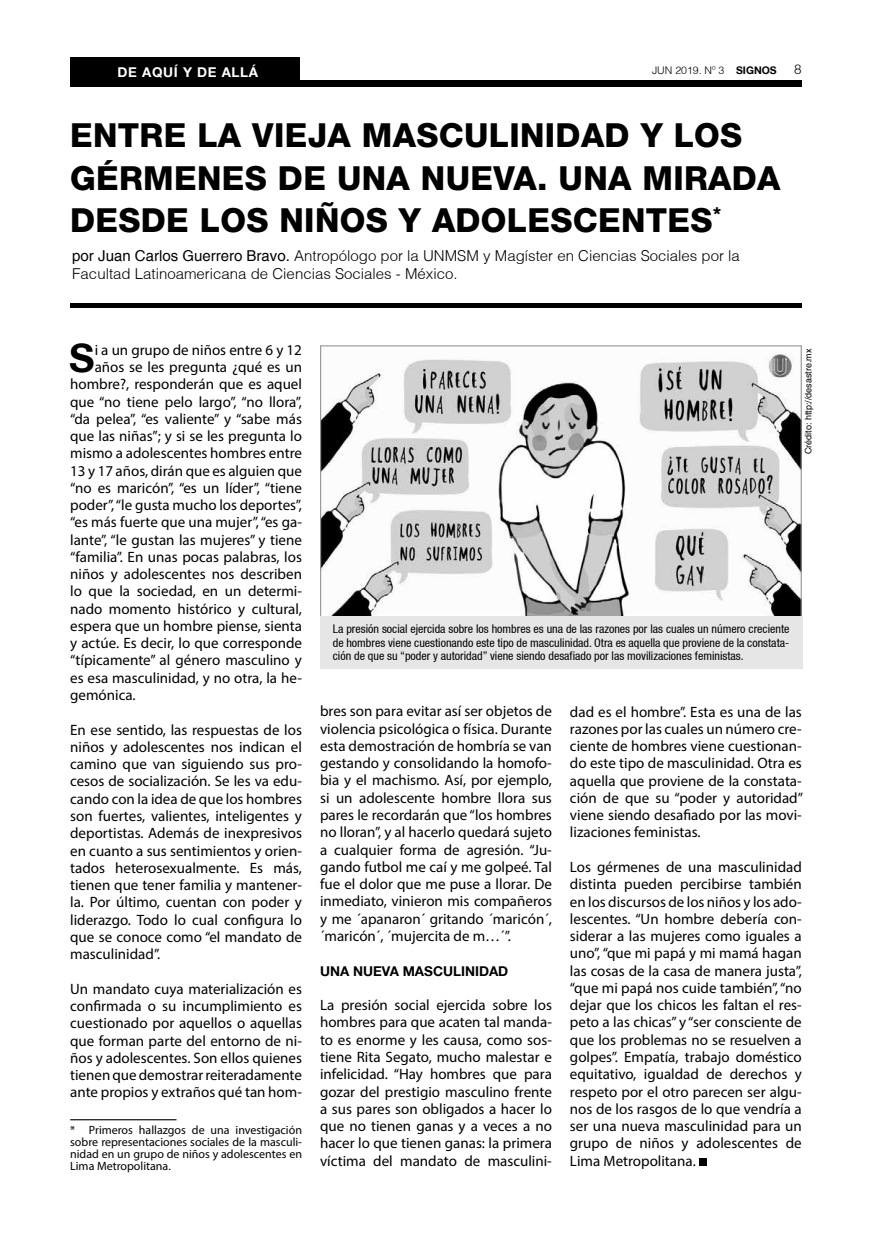
<style>
.page{position:relative;width:872px;height:1255px;background:#fff}
.page>*{position:absolute;margin:0;border:0;box-sizing:border-box;transform-origin:0 0}
.t1{font:700 39.15px "Helvetica 75";color:#000}
.t2{font:800 33px "Helvetica 85";letter-spacing:.01em;color:#000}
.t3{font:800 19.2px "Helvetica 85";color:#000}
.t4{font:15px/17.2px "Myriad Pro";color:#000;text-align:justify}
.t5{font:300 15px/18px "Helvetica";color:#000}
.t6{font:700 13.5px "Helvetica 75";color:#000}
.t7{font:700 13.5px "Helvetica 75";letter-spacing:.05em;color:#fff}
.t8{font:300 13.5px "Helvetica";color:#000}
.t9{font:condensed 12px/13.5px "Helvetica 57";color:#000;text-align:justify}
.t10{font:12px/12px "Myriad Pro";color:#000;text-align:justify}
.t11{font:300 10.5px "Helvetica";color:#000}
.t12{font:9px "Helvetica";color:#000}
.s1{font-family:"Helvetica 75";font-weight:700}
.s2{font-weight:400}
</style>
<div class="page">
<div style="left:70px;top:81px;width:731px;height:6px;background:#000"></div>
<hr style="left:70px;top:1119px;width:106px;height:1px;background:#000">
<div style="left:699px;top:1158px;width:7px;height:7px;background:#000"></div>
<div style="left:70px;top:303px;width:731px;height:5px;background:#000"></div>
<div style="left:70px;top:57px;width:229px;height:30px;background:#000"></div>
<img style="left:322px;top:353px;width:477px;height:262px">
<div style="left:320px;top:616px;width:482px;height:53px;background:#e6e6e6"></div>
<p class="t7" style="left:118px;top:64px;width:142px">DE AQUÍ Y DE ALLÁ</p>
<p class="t11" style="left:652px;top:63px;width:126px">JUN 2019. Nº 3 <span class="s1">SIGNOS</span></p>
<p class="t8" style="left:794px;top:60px;width:9px">8</p>
<h2 class="t2" style="left:70px;top:115px;width:47px">ENTRE</h2>
<h2 class="t2" style="left:197px;top:115px;width:187px">LA VIEJAMASCULINI</h2>
<h2 class="t2" style="left:555px;top:115px;width:141px">DAD Y LOS</h2>
<h2 class="t2" style="left:70px;top:158px;width:75px">GÉRMENES</h2>
<h2 class="t2" style="left:278px;top:158px;width:84px">DE UNA</h2>
<h2 class="t2" style="left:421px;top:158px;width:24px">NUEVA</h2>
<h2 class="t2" style="left:537px;top:158px;width:129px">. UNA MIRA</h2>
<h2 class="t2" style="left:732px;top:158px;width:51px">DA</h2>
<h2 class="t2" style="left:70px;top:201px;width:153px">DESDE LOS</h2>
<h2 class="t2" style="left:279px;top:201px;width:226px">NIÑOS Y ADOLESCENTES</h2>
<p class="t3" style="left:713px;top:203px;width:10px">*</p>
<p class="t5" style="left:72px;top:247px;width:669px"><span class="s2">por Juan Carlos Guerrero Bravo.</span> Antropólogo por la UNMSM y Magíster en Ciencias Sociales por la<br>Facultad Latinoamericana de Ciencias Sociales - México.</p>
<h1 class="t1" style="left:69px;top:334px;width:27px">S</h1>
<p class="t4" style="left:95px;top:341px;width:209px">i a un grupo de niños entre 6 y 12</p>
<p class="t4" style="left:95px;top:358px;width:209px">años se les pregunta ¿qué es un</p>
<p class="t4" style="left:70px;top:375px;width:233px">hombre?, responderán que es aquel</p>
<p class="t4" style="left:70px;top:392px;width:233px">que “no tiene pelo largo”, “no llora”,</p>
<p class="t4" style="left:70px;top:410px;width:233px">“da pelea”, “es valiente” y “sabe más</p>
<p class="t4" style="left:70px;top:427px;width:233px">que las niñas”; y si se les pregunta lo</p>
<p class="t4" style="left:70px;top:444px;width:233px">mismo a adolescentes hombres entre</p>
<p class="t4" style="left:70px;top:461px;width:233px">13 y 17 años, dirán que es alguien que</p>
<p class="t4" style="left:70px;top:479px;width:233px">“no es maricón”, “es un líder”, “tiene</p>
<p class="t4" style="left:70px;top:496px;width:233px">poder”, “le gusta mucho los deportes”,</p>
<p class="t4" style="left:70px;top:513px;width:233px">“es más fuerte que una mujer”, “es ga-</p>
<p class="t4" style="left:70px;top:530px;width:233px">lante”, “le gustan las mujeres” y tiene</p>
<p class="t4" style="left:70px;top:548px;width:233px">“familia”. En unas pocas palabras, los</p>
<p class="t4" style="left:70px;top:565px;width:233px">niños y adolescentes nos describen</p>
<p class="t4" style="left:70px;top:582px;width:233px">lo que la sociedad, en un determi-</p>
<p class="t4" style="left:70px;top:599px;width:233px">nado momento histórico y cultural,</p>
<p class="t4" style="left:70px;top:617px;width:233px">espera que un hombre piense, sienta</p>
<p class="t4" style="left:70px;top:634px;width:233px">y actúe. Es decir, lo que corresponde</p>
<p class="t4" style="left:70px;top:651px;width:233px">“típicamente” al género masculino y</p>
<p class="t4" style="left:70px;top:668px;width:233px">es esa masculinidad, y no otra, la he-</p>
<p class="t4" style="left:70px;top:686px;width:67px">gemónica.</p>
<p class="t4" style="left:70px;top:720px;width:233px">En ese sentido, las respuestas de los niños y adolescentes nos indican el camino que van siguiendo sus pro&shy;cesos de socialización. Se les va edu&shy;cando con la idea de que los hombres son fuertes, valientes, inteligentes y deportistas. Además de inexpresivos en cuanto a sus sentimientos y orien&shy;tados heterosexualmente. Es más, tienen que tener familia y mantener&shy;la. Por último, cuentan con poder y liderazgo. Todo lo cual configura lo que se conoce como “el mandato de masculinidad”. <sup>1</sup></p>
<p class="t4" style="left:70px;top:979px;width:233px">Un mandato cuya materialización es confirmada o su incumplimiento es cuestionado por aquellos o aquellas que forman parte del entorno de ni&shy;ños y adolescentes. Son ellos quienes tienen que demostrar reiteradamente ante propios y extraños qué tan hom-</p>
<p class="t10" style="left:70px;top:1123px;width:233px">* Primeros hallazgos de una investigación sobre representaciones sociales de la masculi&shy;nidad en un grupo de niños y adolescentes en Lima Metropolitana.</p>
<p class="t12" style="left:803px;top:454px;width:107px;rotate:-90deg">Crédito: http://desastre.mx</p>
<p class="t9" style="left:333px;top:622px;width:458px">La presión social ejercida sobre los hombres es una de las razones por las cuales un número creciente de hombres viene cuestionando este tipo de masculinidad. Otra es aquella que proviene de la constata&shy;ción de que su “poder y autoridad” viene siendo desafiado por las movilizaciones feministas.</p>
<p class="t4" style="left:320px;top:702px;width:233px">bres son para evitar así ser objetos de violencia psicológica o física. Durante esta demostración de hombría se van gestando y consolidando la homofo&shy;bia y el machismo. Así, por ejemplo, si un adolescente hombre llora sus pares le recordarán que “los hombres no lloran”, y al hacerlo quedará sujeto a cualquier forma de agresión. “Ju&shy;gando futbol me caí y me golpeé. Tal fue el dolor que me puse a llorar. De inmediato, vinieron mis compañeros y me ´apanaron´ gritando ´maricón´, ´maricón´, ´mujercita de m…´”.</p>
<p class="t6" style="left:320px;top:962px;width:190px">UNA NUEVA MASCULINIDAD</p>
<p class="t4" style="left:320px;top:996px;width:233px">La presión social ejercida sobre los hombres para que acaten tal manda&shy;to es enorme y les causa, como sos&shy;tiene Rita Segato, mucho malestar e infelicidad. “Hay hombres que para gozar del prestigio masculino frente a sus pares son obligados a hacer lo que no tienen ganas y a veces a no hacer lo que tienen ganas: la primera víctima del mandato de masculini-</p>
<p class="t4" style="left:570px;top:702px;width:235px">dad es el hombre”. Esta es una de las razones por las cuales un número cre&shy;ciente de hombres viene cuestionan&shy;do este tipo de masculinidad. Otra es aquella que proviene de la constata&shy;ción de que su “poder y autoridad” viene siendo desafiado por las movi&shy;lizaciones feministas.</p>
<p class="t4" style="left:570px;top:858px;width:233px">Los gérmenes de una masculinidad distinta pueden percibirse también en los discursos de los niños y los ado&shy;lescentes. “Un hombre debería con&shy;siderar a las mujeres como iguales a uno”, “que mi papá y mi mamá hagan las cosas de la casa de manera justa”, “que mi papá nos cuide también”, “no dejar que los chicos les faltan el res&shy;peto a las chicas” y “ser consciente de que los problemas no se resuelven a golpes”. Empatía, trabajo doméstico equitativo, igualdad de derechos y respeto por el otro parecen ser algu&shy;nos de los rasgos de lo que vendría a ser una nueva masculinidad para un grupo de niños y adolescentes de Lima Metropolitana.</p>
</div>
